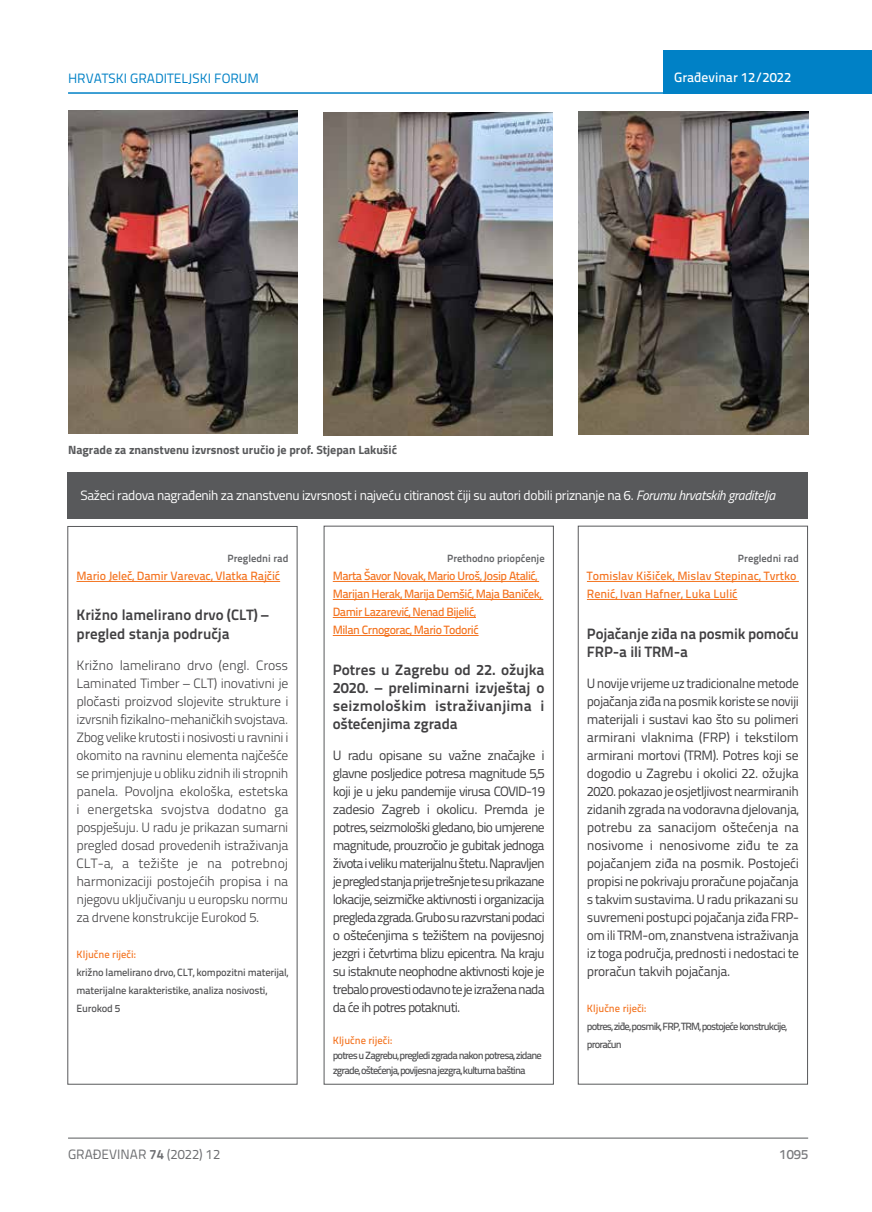
<style>
.page{position:relative;width:872px;height:1212px;background:#fff}
.page>*{position:absolute;margin:0;border:0;box-sizing:border-box;transform-origin:0 0}
.t1{font:700 15px/18px "Titillium Text 22 L";color:#414042}
.t2{font:13.5px/18px "Titillium Text 22 L";letter-spacing:-.045em;color:#414042;text-align:justify}
.t3{font:300 13.5px/18px "Titillium Text 22 L";letter-spacing:-.03em;color:#414042;text-align:justify}
.t4{font:13.5px "Titillium";letter-spacing:-.02em;color:#fff}
.t5{font:13.5px "Titillium Text 22 L";color:#0081c6}
.t6{font:13.5px "Titillium Text 22 L";color:#6d6e71}
.t7{font:500 13.5px "Titillium Text 22 L";color:#fff}
.t8{font:500 13.5px "Titillium Text 22 L";color:#797a7d}
.t9{font:500 12px/18px "Titillium Text 22 L";letter-spacing:-.04em;color:#f47421}
.t10{font:500 12px/18px "Titillium Text 22 L";color:#f47421}
.t11{font:700 12px "Titillium";color:#58595b}
.t12{font:500 12px "Titillium Text 22 L";letter-spacing:-.01em;color:#f47421}
.t13{font:500 10.5px/15px "Titillium Text 22 L";letter-spacing:-.08em;color:#505052}
.t14{font:500 10.5px/18px "Titillium Text 22 L";letter-spacing:-.02em;color:#505052}
.t15{font:700 10.5px "Titillium Text 22 L";color:#646568}
.t16{font:500 10.5px "Titillium Text 22 L";color:#f47421}
.s1{font-style:italic}
.s2{font-weight:700}
</style>
<div class="page">
<div style="left:663px;top:50px;width:209px;height:44px;background:#0081c6"></div>
<hr style="left:68px;top:92px;width:804px;height:2px;background:#0081c6">
<hr style="left:68px;top:1138px;width:740px;height:1px;background:#58595b">
<img style="left:323px;top:112px;width:229px;height:324px">
<img style="left:68px;top:111px;width:230px;height:323px">
<img style="left:578px;top:111px;width:230px;height:324px">
<hr style="left:333px;top:581px;width:206px;height:1px;background:#f47421">
<hr style="left:333px;top:599px;width:210px;height:1px;background:#f47421">
<hr style="left:333px;top:617px;width:143px;height:1px;background:#f47421">
<hr style="left:333px;top:635px;width:145px;height:1px;background:#f47421">
<hr style="left:587px;top:581px;width:212px;height:1px;background:#f47421">
<hr style="left:587px;top:599px;width:150px;height:1px;background:#f47421">
<div style="left:578px;top:526px;width:229px;height:558px;border:1px solid #58595b"></div>
<hr style="left:76px;top:581px;width:204px;height:1px;background:#f47421">
<div style="left:68px;top:472px;width:739px;height:46px;background:#58595b"></div>
<p class="t5" style="left:68px;top:68px;width:192px">HRVATSKI GRADITELJSKI FORUM</p>
<p class="t7" style="left:674px;top:67px;width:118px">Građevinar 12/2022</p>
<p class="t11" style="left:68px;top:440px;width:330px">Nagrade za znanstvenu izvrsnost uručio je prof. Stjepan Lakušić</p>
<p class="t4" style="left:80px;top:485px;width:696px">Sažeci radova nagrađenih za znanstvenu izvrsnost i najveću citiranost čiji su autori dobili priznanje na 6. <span class="s1">Forumu hrvatskih graditelja</span></p>
<p class="t15" style="left:227px;top:550px;width:62px">Pregledni rad</p>
<p class="t12" style="left:76px;top:567px;width:205px">Mario Jeleč, Damir Varevac, Vlatka Rajčić</p>
<p class="t1" style="left:76px;top:605px;width:194px">Križno lamelirano drvo (CLT) – pregled stanja područja</p>
<p class="t3" style="left:76px;top:656px;width:214px">Križno lamelirano drvo (engl. Cross Laminated Timber – CLT) inovativni je pločasti proizvod slojevite strukture i izvrsnih fizikalno-mehaničkih svojstava.<br>Zbog velike krutosti i nosivosti u ravnini i okomito na ravninu elementa najčešće se primjenjuje u obliku zidnih ili stropnih panela. Povoljna ekološka, estetska i energetska svojstva dodatno ga pospješuju. U radu je prikazan sumarni pregled dosad provedenih istraživanja CLT-a, a težište je na potrebnoj harmonizaciji postojećih propisa i na njegovu uključivanju u europsku normu za drvene konstrukcije Eurokod 5.</p>
<p class="t16" style="left:76px;top:946px;width:61px">Ključne riječi:</p>
<p class="t14" style="left:76px;top:963px;width:213px">križno lamelirano drvo, CLT, kompozitni materijal, materijalne karakteristike, analiza nosivosti,<br>Eurokod 5</p>
<p class="t15" style="left:447px;top:550px;width:99px">Prethodno priopćenje</p>
<p class="t9" style="left:333px;top:566px;width:210px">Marta Šavor Novak, Mario Uroš, Josip Atalić, Marijan Herak, Marija Demšić, Maja Baniček, Damir Lazarević, Nenad Bijelić,<br>Milan Crnogorac, Mario Todorić</p>
<p class="t1" style="left:333px;top:659px;width:213px;text-align:justify">Potres u Zagrebu od 22. ožujka 2020. – preliminarni izvještaj o seizmološkim istraživanjima i oštećenjima zgrada</p>
<p class="t2" style="left:333px;top:746px;width:214px">U radu opisane su važne značajke i glavne posljedice potresa magnitude 5,5 koji je u jeku pandemije virusa COVID-19 zadesio Zagreb i okolicu. Premda je potres, seizmološki gledano, bio umjerene magnitude, prouzročio je gubitak jednoga života i veliku materijalnu štetu. Napravljen je pregled stanja prije trešnje te su prikazane lokacije, seizmičke aktivnosti i organizacija pregleda zgrada. Grubo su razvrstani podaci o oštećenjima s težištem na povijesnoj jezgri i četvrtima blizu epicentra. Na kraju su istaknute neophodne aktivnosti koje je trebalo provesti odavno te je izražena nada da će ih potres potaknuti.</p>
<p class="t16" style="left:333px;top:1032px;width:61px">Ključne riječi:</p>
<p class="t13" style="left:333px;top:1047px;width:210px">potres u Zagrebu, pregledi zgrada nakon potresa, zidane zgrade, oštećenja, povijesna jezgra, kulturna baština</p>
<p class="t15" style="left:738px;top:550px;width:62px">Pregledni rad</p>
<p class="t10" style="left:587px;top:566px;width:211px">Tomislav Kišiček, Mislav Stepinac, Tvrtko<br>Renić, Ivan Hafner, Luka Lulić</p>
<p class="t1" style="left:587px;top:623px;width:213px">Pojačanje ziđa na posmik pomoću<br>FRP-a ili TRM-a</p>
<p class="t2" style="left:587px;top:673px;width:214px">U novije vrijeme uz tradicionalne metode pojačanja ziđa na posmik koriste se noviji materijali i sustavi kao što su polimeri armirani vlaknima (FRP) i tekstilom armirani mortovi (TRM). Potres koji se dogodio u Zagrebu i okolici 22. ožujka 2020. pokazao je osjetljivost nearmiranih zidanih zgrada na vodoravna djelovanja, potrebu za sanacijom oštećenja na nosivome i nenosivome ziđu te za pojačanjem ziđa na posmik. Postojeći propisi ne pokrivaju proračune pojačanja s takvim sustavima. U radu prikazani su suvremeni postupci pojačanja ziđa FRP&shy;om ili TRM-om, znanstvena istraživanja iz toga područja, prednosti i nedostaci te proračun takvih pojačanja.</p>
<p class="t16" style="left:587px;top:1001px;width:61px">Ključne riječi:</p>
<p class="t13" style="left:587px;top:1017px;width:201px;line-height:18px">potres, ziđe, posmik, FRP, TRM, postojeće konstrukcije, proračun</p>
<p class="t6" style="left:68px;top:1144px;width:154px">GRAĐEVINAR <span class="s2">74</span> (2022) 12</p>
<p class="t8" style="left:779px;top:1144px;width:30px">1095</p>
</div>
